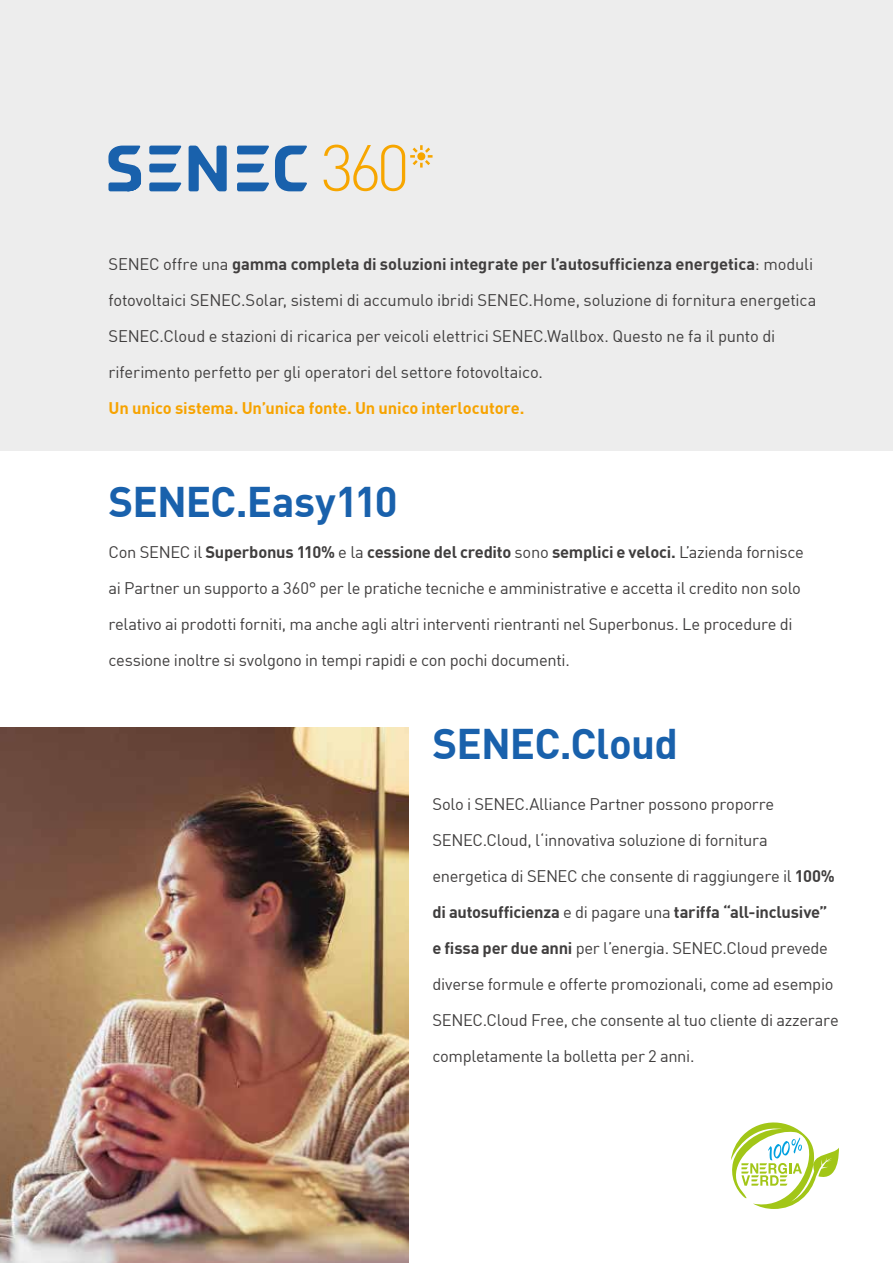
<style>
.page{position:relative;width:893px;height:1263px;background:#fff}
.page>*{position:absolute;margin:0;border:0;box-sizing:border-box;transform-origin:0 0}
.t1{font:700 42px "En BWDIN Pro";letter-spacing:-.02em;color:#1961ac}
.t2{font:16.5px/36px "En BWDIN Pro";letter-spacing:-.015em;color:#403e3e}
.t3{font:700 16.5px "En BWDIN Pro";letter-spacing:-.01em;color:#f7a300}
.s1{font-weight:700}
</style>
<div class="page">
<img style="left:0;top:727px;width:408px;height:536px">
<svg style="left:731px;top:1122px;width:108px;height:87px"></svg>
<div style="left:0;top:0;width:893px;height:451px;background:#ededed"></div>
<svg style="left:324px;top:145px;width:109px;height:46px"></svg>
<svg style="left:189px;top:146px;width:38px;height:45px"></svg>
<svg style="left:149px;top:146px;width:33px;height:8px"></svg>
<svg style="left:149px;top:182px;width:33px;height:9px"></svg>
<svg style="left:149px;top:164px;width:28px;height:8px"></svg>
<svg style="left:237px;top:146px;width:32px;height:8px"></svg>
<svg style="left:237px;top:182px;width:32px;height:9px"></svg>
<svg style="left:237px;top:164px;width:27px;height:8px"></svg>
<svg style="left:275px;top:146px;width:32px;height:45px"></svg>
<svg style="left:108px;top:146px;width:33px;height:45px"></svg>
<p class="t2" style="left:108px;top:245px;width:709px">SENEC offre una <span class="s1">gamma completa di soluzioni integrate per l’autosufficienza energetica</span>: moduli fotovoltaici SENEC.Solar, sistemi di accumulo ibridi SENEC.Home, soluzione di fornitura energetica SENEC.Cloud e stazioni di ricarica per veicoli elettrici SENEC.Wallbox. Questo ne fa il punto di riferimento perfetto per gli operatori del settore fotovoltaico.</p>
<p class="t3" style="left:108px;top:397px;width:417px">Un unico sistema. Un’unica fonte. Un unico interlocutore.</p>
<h1 class="t1" style="left:108px;top:473px;width:291px">SENEC.Easy110</h1>
<p class="t2" style="left:108px;top:533px;width:697px">Con SENEC il <span class="s1">Superbonus 110%</span> e la <span class="s1">cessione del credito</span> sono <span class="s1">semplici e veloci.</span> L’azienda fornisce ai Partner un supporto a 360° per le pratiche tecniche e amministrative e accetta il credito non solo relativo ai prodotti forniti, ma anche agli altri interventi rientranti nel Superbonus. Le procedure di cessione inoltre si svolgono in tempi rapidi e con pochi documenti.</p>
<h1 class="t1" style="left:433px;top:715px;width:247px">SENEC.Cloud</h1>
<p class="t2" style="left:433px;top:785px;width:408px">Solo i SENEC.Alliance Partner possono proporre SENEC.Cloud, l‘innovativa soluzione di fornitura energetica di SENEC che consente di raggiungere il <span class="s1">100% di autosufficienza</span> e di pagare una <span class="s1">tariffa “all-inclusive” e fissa per due anni</span> per l’energia. SENEC.Cloud prevede diverse formule e offerte promozionali, come ad esempio SENEC.Cloud Free, che consente al tuo cliente di azzerare completamente la bolletta per 2 anni.</p>
</div>
